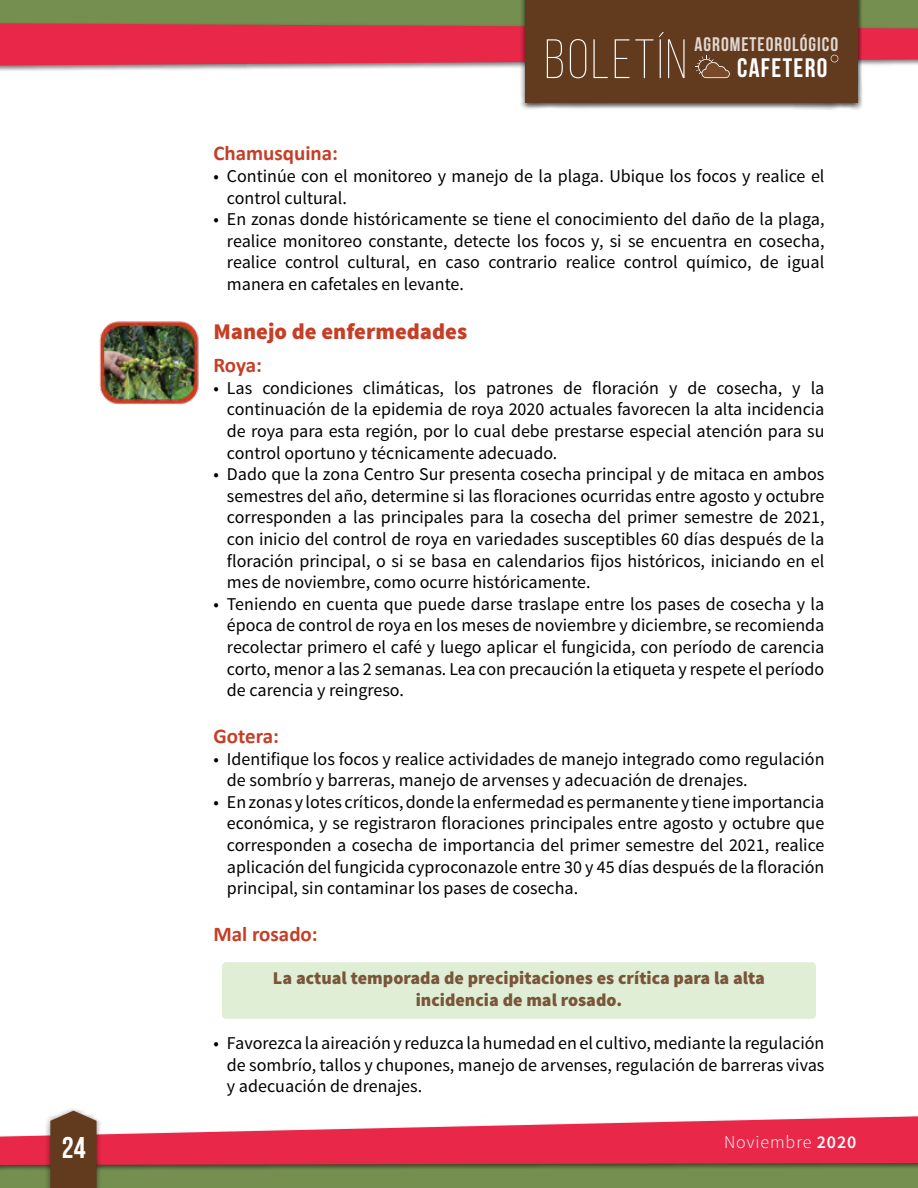
<style>
.page{position:relative;width:918px;height:1188px;background:#fff}
.page>*{position:absolute;margin:0;border:0;box-sizing:border-box;transform-origin:0 0}
.t1{font:300 55.35px "Bebas Neue";letter-spacing:.05em;color:#fff}
.t2{font:30px "Bebas Neue";color:#fff}
.t3{font:26.85px "Bebas Neue";letter-spacing:.05em;color:#fff}
.t4{font:900 22.5px "Source Sans Pro";color:#c53f27}
.t5{font:700 21px "Calibri";color:#c53f27}
.t6{font:19.65px "Bebas Neue";letter-spacing:.05em;color:#fff}
.t7{font:18px/21.6px "Source Sans Pro";color:#000;text-align:justify}
.t8{font:900 18px/21.6px "Source Sans Pro";color:#79553a;text-align:center}
.t9{font:300 18px "Source Sans Pro";letter-spacing:.05em;color:#fff}
.s1{font-weight:600}
</style>
<div class="page">
<div style="left:0;top:1143px;width:918px;height:45px;background:#758f50"></div>
<div style="left:0;top:0;width:918px;height:55px;background:#758f50"></div>
<div style="left:0;top:1115px;width:918px;height:56px;background:#000;opacity:.5"></div>
<svg style="left:0;top:1116px;width:918px;height:49px;fill:#e92849"></svg>
<div style="left:520px;top:0;width:343px;height:110px;background:#000;opacity:.75"></div>
<div style="left:526px;top:0;width:332px;height:103px;background:#623a1d"></div>
<svg style="left:0;top:23px;width:918px;height:55px"></svg>
<div style="left:45px;top:1107px;width:57px;height:81px;background:#000;opacity:.5"></div>
<svg style="left:50px;top:1111px;width:47px;height:77px;background:#6b452a"></svg>
<div style="left:222px;top:962px;width:594px;height:57px;background:#dfeed4;border-radius:4px"></div>
<img style="left:99px;top:321px;width:100px;height:84px">
<h1 class="t1" style="left:545px;top:30px;width:144px">BOLETÍN</h1>
<p class="t6" style="left:695px;top:34px;width:145px">AGROMETEOROLÓGICO</p>
<h3 class="t3" style="left:737px;top:53px;width:92px">CAFETERO</h3>
<p class="t5" style="left:213px;top:140px;width:126px">Chamusquina:</p>
<p class="t7" style="left:227px;top:165px;width:599px;text-indent:-14px">• Continúe con el monitoreo y manejo de la plaga. Ubique los focos y realice el control cultural.</p>
<p class="t7" style="left:227px;top:209px;width:599px;text-indent:-14px">• En zonas donde históricamente se tiene el conocimiento del daño de la plaga, realice monitoreo constante, detecte los focos y, si se encuentra en cosecha, realice control cultural, en caso contrario realice control químico, de igual manera en cafetales en levante.</p>
<p class="t4" style="left:213px;top:316px;width:255px">Manejo de enfermedades</p>
<p class="t5" style="left:213px;top:352px;width:50px">Roya:</p>
<p class="t7" style="left:227px;top:377px;width:599px;text-indent:-14px">• Las condiciones climáticas, los patrones de floración y de cosecha, y la continuación de la epidemia de roya 2020 actuales favorecen la alta incidencia de roya para esta región, por lo cual debe prestarse especial atención para su control oportuno y técnicamente adecuado.</p>
<p class="t7" style="left:227px;top:464px;width:599px;text-indent:-14px">• Dado que la zona Centro Sur presenta cosecha principal y de mitaca en ambos semestres del año, determine si las floraciones ocurridas entre agosto y octubre corresponden a las principales para la cosecha del primer semestre de 2021, con inicio del control de roya en variedades susceptibles 60 días después de la floración principal, o si se basa en calendarios fijos históricos, iniciando en el mes de noviembre, como ocurre históricamente.</p>
<p class="t7" style="left:227px;top:593px;width:599px;text-indent:-14px">• Teniendo en cuenta que puede darse traslape entre los pases de cosecha y la época de control de roya en los meses de noviembre y diciembre, se recomienda recolectar primero el café y luego aplicar el fungicida, con período de carencia corto, menor a las 2 semanas. Lea con precaución la etiqueta y respete el período de carencia y reingreso.</p>
<p class="t5" style="left:213px;top:723px;width:67px">Gotera:</p>
<p class="t7" style="left:227px;top:748px;width:599px;text-indent:-14px">• Identifique los focos y realice actividades de manejo integrado como regulación de sombrío y barreras, manejo de arvenses y adecuación de drenajes.</p>
<p class="t7" style="left:227px;top:791px;width:599px;text-indent:-14px">• En zonas y lotes críticos, donde la enfermedad es permanente y tiene importancia económica, y se registraron floraciones principales entre agosto y octubre que corresponden a cosecha de importancia del primer semestre del 2021, realice aplicación del fungicida cyproconazole entre 30 y 45 días después de la floración principal, sin contaminar los pases de cosecha.</p>
<p class="t5" style="left:213px;top:921px;width:106px">Mal rosado:</p>
<p class="t8" style="left:273px;top:968px;width:493px">La actual temporada de precipitaciones es crítica para la alta incidencia de mal rosado.</p>
<p class="t7" style="left:227px;top:1033px;width:599px;text-indent:-14px">• Favorezca la aireación y reduzca la humedad en el cultivo, mediante la regulación de sombrío, tallos y chupones, manejo de arvenses, regulación de barreras vivas y adecuación de drenajes.</p>
<h2 class="t2" style="left:62px;top:1131px;width:25px">24</h2>
<p class="t9" style="left:724px;top:1131px;width:134px">Noviembre <span class="s1">2020</span></p>
</div>
